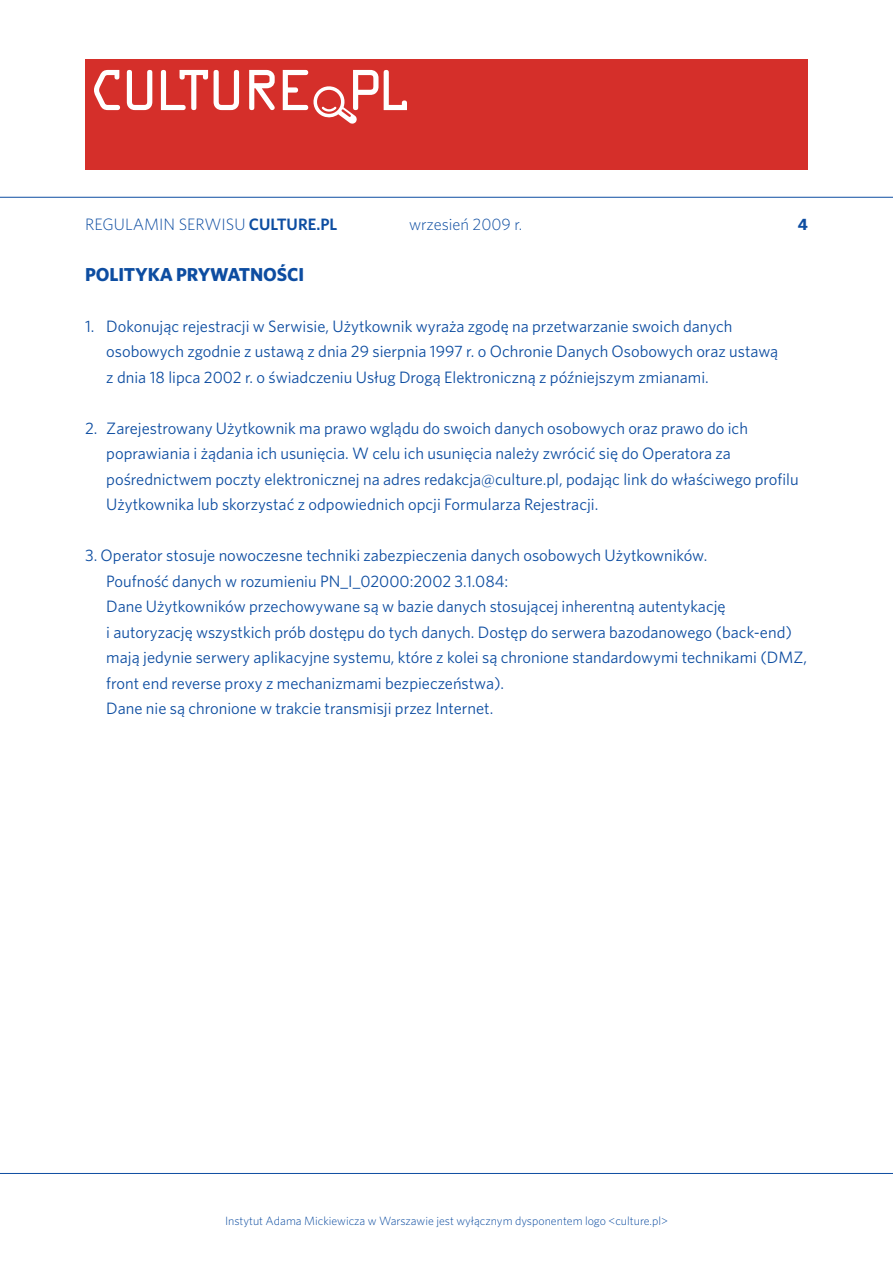
<style>
.page{position:relative;width:893px;height:1263px;background:#fff}
.page>*{position:absolute;margin:0;border:0;box-sizing:border-box;transform-origin:0 0}
.Basic_Bold{font:700 18.75px "Whitney";letter-spacing:-.005em;color:#0d4da1}
.Basic_Regular{font:16.5px/25.5px "Whitney";color:#0d4da1}
.t1{font:300 16.5px "Whitney";color:#0d4da1}
.t2{font:700 16.5px "Whitney";color:#0d4da1}
.t3{font:300 12px "Whitney";color:#0d4da1}
.s1{font-weight:600}
</style>
<div class="page">
<div style="left:85px;top:60px;width:723px;height:110px;background:#d52f2a"></div>
<svg style="left:127px;top:70px;width:25px;height:40px"></svg>
<svg style="left:161px;top:70px;width:47px;height:40px"></svg>
<svg style="left:214px;top:70px;width:25px;height:40px"></svg>
<svg style="left:249px;top:70px;width:26px;height:40px"></svg>
<svg style="left:94px;top:70px;width:26px;height:40px"></svg>
<svg style="left:283px;top:70px;width:124px;height:54px"></svg>
<hr style="left:0;top:197px;width:893px;height:1px;background:#0d4da1">
<hr style="left:0;top:1173px;width:893px;height:1px;background:#0d4da1">
<p class="t1" style="left:85px;top:213px;width:254px">REGULAMIN SERWISU <span class="s1">CULTURE.PL</span></p>
<p class="t1" style="left:409px;top:213px;width:115px">wrzesień 2009 r.</p>
<p class="t2" style="left:798px;top:213px;width:12px">4</p>
<p class="Basic_Bold" style="left:85px;top:262px;width:218px">POLITYKA PRYWATNOŚCI</p>
<p class="Basic_Regular" style="left:106px;top:313px;width:673px;text-indent:-21px">1. Dokonując rejestracji w Serwisie, Użytkownik wyraża zgodę na przetwarzanie swoich danych osobowych zgodnie z ustawą z dnia 29 sierpnia 1997 r. o Ochronie Danych Osobowych oraz ustawą z dnia 18 lipca 2002 r. o świadczeniu Usług Drogą Elektroniczną z późniejszym zmianami.</p>
<p class="Basic_Regular" style="left:106px;top:415px;width:694px;text-indent:-21px">2. Zarejestrowany Użytkownik ma prawo wglądu do swoich danych osobowych oraz prawo do ich poprawiania i żądania ich usunięcia. W celu ich usunięcia należy zwrócić się do Operatora za pośrednictwem poczty elektronicznej na adres redakcja@culture.pl, podając link do właściwego profilu Użytkownika lub skorzystać z odpowiednich opcji Formularza Rejestracji.</p>
<p class="Basic_Regular" style="left:106px;top:542px;width:702px;text-indent:-21px">3. Operator stosuje nowoczesne techniki zabezpieczenia danych osobowych Użytkowników.<br>Poufność danych w rozumieniu PN_I_02000:2002 3.1.084:<br>Dane Użytkowników przechowywane są w bazie danych stosującej inherentną autentykację<br>i autoryzację wszystkich prób dostępu do tych danych. Dostęp do serwera bazodanowego (back-end) mają jedynie serwery aplikacyjne systemu, które z kolei są chronione standardowymi technikami (DMZ, front end reverse proxy z mechanizmami bezpieczeństwa).<br>Dane nie są chronione w trakcie transmisji przez Internet.</p>
<p class="t3" style="left:225px;top:1212px;width:444px">Instytut Adama Mickiewicza w Warszawie jest wyłącznym dysponentem logo &lt;culture.pl&gt;</p>
</div>
